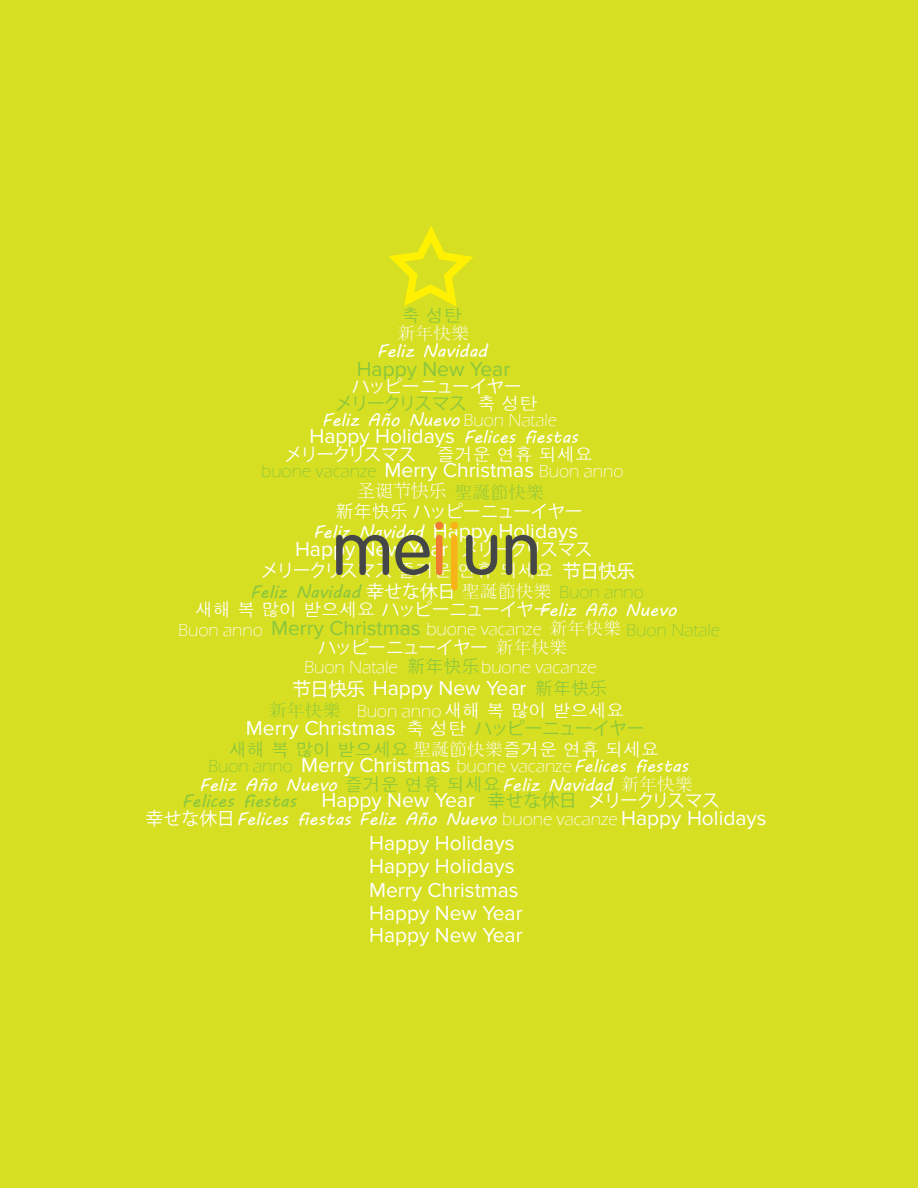
<style>
.page{position:relative;width:918px;height:1188px;background:#d6df21}
.page>*{position:absolute;margin:0;border:0;box-sizing:border-box;transform-origin:0 0}
.t1{font:21px/22.5px "Proxima Nova";color:#fff}
.t2{font:21px "Proxima Nova";color:#8bc63e}
.t3{font:18px "MV Boli";color:#fff}
.t4{font:300 18px "Eras ITC";color:#fff}
.t5{font:18px "MV Boli";color:#8bc63e}
.t6{font:18px "Koz Go Pr 6 N";letter-spacing:-.06em;color:#fff}
.t7{font:18px/39.2px "Koz Go Pr 6 N";letter-spacing:-.08em;color:#fff;text-align:right}
.t8{font:18px "Dotum";color:#fff}
.t9{font:18px "Dotum";color:#8bc63e}
.t10{font:18px "Koz Go Pr 6 N";letter-spacing:-.1em;color:#fff}
.t11{font:300 18px "Eras ITC";color:#8bc63e}
.t12{font:18px "Koz Go Pr 6 N";letter-spacing:-.06em;color:#8bc63e}
.t13{font:500 18px "Adobe Myungjo Std";color:#8bc63e}
.t14{font:18px "Koz Go Pr 6 N";letter-spacing:-.1em;color:#8bc63e}
.t15{font:500 18px "Adobe Myungjo Std";color:#fff}
.t16{font:18px "Microsoft Ya Hei UI";color:#fff}
.t17{font:18px "Ming Li U";color:#fff}
.t18{font:18px "Microsoft Jheng Hei UI Regular";color:#8bc63e}
.s1{font-family:"Eras ITC";font-weight:300}
.s2{font-family:"Microsoft Jheng Hei UI Regular"}
.s3{font-family:"Dotum"}
.s4{font-family:"Koz Go Pr 6 N";color:#fff}
.s5{font-family:"Adobe Myungjo Std";font-weight:500;color:#fff}
.s6{font-family:"Adobe Myungjo Std";font-weight:500}
.s7{color:#8bc63e}
.s8{font-family:"Microsoft Jheng Hei UI Regular";font-weight:400;color:#8bc63e}
.s9{font-family:"Dotum";color:#fff}
.s10{color:#fff}
.s11{font-family:"Dotum";color:#8bc63e}
.s12{font-family:"Koz Go Pr 6 N"}
.s13{font-family:"Proxima Nova";font-size:21px}
</style>
<div class="page">
<svg style="left:389px;top:226px;width:84px;height:81px"></svg>
<svg style="left:450px;top:522px;width:8px;height:69px"></svg>
<svg style="left:336px;top:535px;width:53px;height:40px"></svg>
<svg style="left:395px;top:522px;width:48px;height:53px"></svg>
<svg style="left:466px;top:535px;width:31px;height:40px"></svg>
<svg style="left:506px;top:535px;width:31px;height:40px"></svg>
<p class="t9" style="left:402px;top:306px;width:62px">축 성탄</p>
<p class="t15" style="left:397px;top:324px;width:73px">新年快樂</p>
<p class="t3" style="left:377px;top:339px;width:112px">Feliz Navidad</p>
<p class="t2" style="left:357px;top:357px;width:155px">Happy New Year</p>
<p class="t6" style="left:352px;top:376px;width:172px">ハッピーニューイヤー</p>
<p class="t1" style="left:309px;top:425px;width:147px">Happy Holidays</p>
<p class="t14" style="left:335px;top:393px;width:133px">メリークリスマス</p>
<p class="t8" style="left:478px;top:394px;width:62px">축 성탄</p>
<p class="t3" style="left:322px;top:407px;width:237px">Feliz Año Nuevo <span class="s1">Buon Natale</span></p>
<p class="t4" style="left:539px;top:462px;width:86px">Buon anno</p>
<p class="t3" style="left:463px;top:424px;width:116px">Felices fiestas</p>
<p class="t10" style="left:285px;top:444px;width:133px">メリークリスマス</p>
<p class="t8" style="left:437px;top:445px;width:158px">즐거운 연휴 되세요</p>
<p class="t1" style="left:385px;top:460px;width:151px">Merry Christmas</p>
<p class="t11" style="left:261px;top:462px;width:117px">buone vacanze</p>
<p class="t17" style="left:357px;top:481px;width:91px">圣诞节快乐</p>
<p class="t13" style="left:454px;top:483px;width:91px">聖誕節快樂</p>
<p class="t6" style="left:336px;top:501px;width:249px"><span class="s2">新年快乐</span>ハッピーニューイヤー</p>
<p class="t3" style="left:313px;top:520px;width:112px">Feliz Navidad</p>
<p class="t1" style="left:433px;top:520px;width:147px">Happy Holidays</p>
<p class="t10" style="left:461px;top:539px;width:133px">メリークリスマス</p>
<p class="t1" style="left:295px;top:538px;width:155px">Happy New Year</p>
<p class="t16" style="left:563px;top:559px;width:73px">节日快乐</p>
<p class="t7" style="left:195px;top:551px;width:360px">メリークリスマス <span class="s3">즐거운 연휴 되세요<br>새해 복 많이 받으세요</span> ハッピーニューイヤー</p>
<p class="t5" style="left:250px;top:579px;width:396px">Feliz Navidad <span class="s4">幸せな休日</span><span class="s5">聖誕節快樂</span> <span class="s1">Buon anno</span></p>
<p class="t3" style="left:539px;top:598px;width:139px">Feliz Año Nuevo</p>
<p class="t4" style="left:178px;top:620px;width:86px">Buon anno</p>
<p class="t4" style="left:426px;top:619px;width:295px">buone vacanze <span class="s6">新年快樂</span> <span class="s7">Buon Natale</span></p>
<p class="t2" style="left:271px;top:616px;width:151px">Merry Christmas</p>
<p class="t6" style="left:318px;top:637px;width:251px">ハッピーニューイヤー<span class="s6">新年快樂</span></p>
<p class="t4" style="left:408px;top:657px;width:190px"><span class="s8">新年快乐</span>buone vacanze</p>
<p class="t1" style="left:373px;top:677px;width:155px">Happy New Year</p>
<p class="t4" style="left:304px;top:657px;width:95px">Buon Natale</p>
<p class="t18" style="left:535px;top:677px;width:73px">新年快乐</p>
<p class="t16" style="left:293px;top:676px;width:73px">节日快乐</p>
<p class="t13" style="left:269px;top:701px;width:73px">新年快樂</p>
<p class="t8" style="left:357px;top:702px;width:269px"><span class="s1">Buon anno</span> 새해 복 많이 받으세요</p>
<p class="t12" style="left:406px;top:718px;width:240px"><span class="s9">축 성탄</span> ハッピーニューイヤー</p>
<p class="t1" style="left:246px;top:717px;width:151px">Merry Christmas</p>
<p class="t9" style="left:229px;top:740px;width:431px">새해 복 많이 받으세요 <span class="s5">聖誕節快樂</span><span class="s10">즐거운 연휴 되세요</span></p>
<p class="t1" style="left:301px;top:754px;width:151px">Merry Christmas</p>
<p class="t3" style="left:456px;top:753px;width:234px"><span class="s1">buone vacanze</span>Felices fiestas</p>
<p class="t11" style="left:208px;top:756px;width:86px">Buon anno</p>
<p class="t15" style="left:621px;top:775px;width:73px">新年快樂</p>
<p class="t3" style="left:199px;top:772px;width:415px">Feliz Año Nuevo <span class="s11">즐거운 연휴 되세요</span>Feliz Navidad</p>
<p class="t12" style="left:487px;top:790px;width:91px">幸せな休日</p>
<p class="t5" style="left:182px;top:789px;width:116px">Felices fiestas</p>
<p class="t10" style="left:588px;top:790px;width:133px">メリークリスマス</p>
<p class="t1" style="left:321px;top:789px;width:155px">Happy New Year</p>
<p class="t3" style="left:145px;top:806px;width:623px"><span class="s12">幸せな休日</span>Felices fiestas Feliz Año Nuevo <span class="s1">buone vacanze</span> <span class="s13">Happy Holidays</span></p>
<p class="t1" style="left:369px;top:832px;width:147px">Happy Holidays</p>
<p class="t1" style="left:369px;top:855px;width:147px">Happy Holidays</p>
<p class="t1" style="left:369px;top:879px;width:151px">Merry Christmas</p>
<p class="t1" style="left:369px;top:902px;width:155px">Happy New Year<br>Happy New Year</p>
</div>
